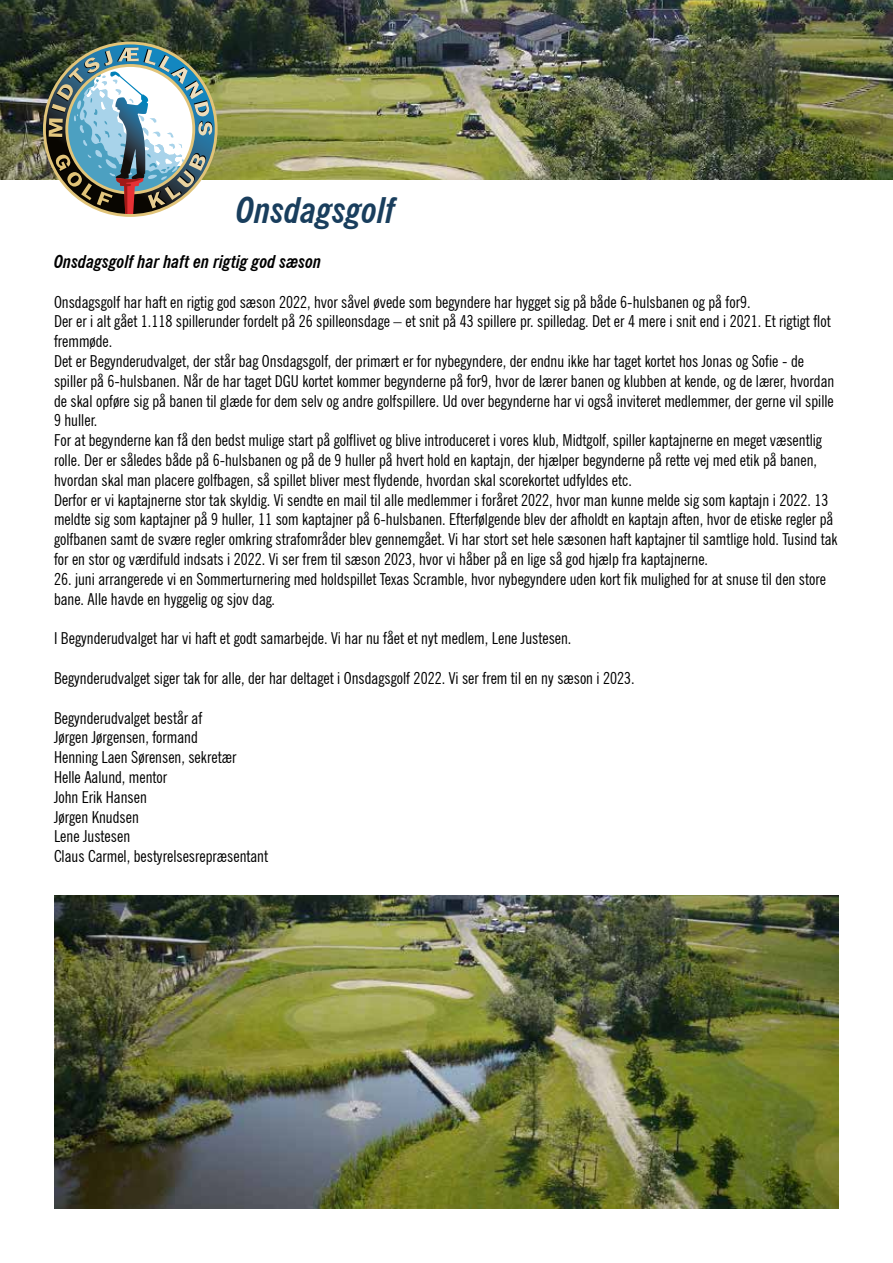
<style>
.page{position:relative;width:893px;height:1263px;background:#fff}
.page>*{position:absolute;margin:0;border:0;box-sizing:border-box;transform-origin:0 0}
.t1{font:italic 700 condensed 36px "News Gothic BT";color:#193e5d}
.t2{font:italic 700 condensed 18px "News Gothic BT";color:#000}
.t3{font:condensed 16.5px/19.8px "News Gothic BT";color:#000}
</style>
<div class="page">
<img style="left:0;top:0;width:893px;height:180px">
<img style="left:49px;top:48px;width:164px;height:167px">
<img style="left:54px;top:895px;width:785px;height:314px">
<h1 class="t1" style="left:236px;top:188px;width:161px">Onsdagsgolf</h1>
<p class="t2" style="left:54px;top:251px;width:269px">Onsdagsgolf har haft en rigtig god sæson</p>
<p class="t3" style="left:54px;top:292px;width:785px">Onsdagsgolf har haft en rigtig god sæson 2022, hvor såvel øvede som begyndere har hygget sig på både 6-hulsbanen og på for9.<br>Der er i alt gået 1.118 spillerunder fordelt på 26 spilleonsdage – et snit på 43 spillere pr. spilledag. Det er 4 mere i snit end i 2021. Et rigtigt flot fremmøde.<br>Det er Begynderudvalget, der står bag Onsdagsgolf, der primært er for nybegyndere, der endnu ikke har taget kortet hos Jonas og Sofie - de spiller på 6-hulsbanen. Når de har taget DGU kortet kommer begynderne på for9, hvor de lærer banen og klubben at kende, og de lærer, hvordan de skal opføre sig på banen til glæde for dem selv og andre golfspillere. Ud over begynderne har vi også inviteret medlemmer, der gerne vil spille 9 huller.<br>For at begynderne kan få den bedst mulige start på golflivet og blive introduceret i vores klub, Midtgolf, spiller kaptajnerne en meget væsentlig rolle. Der er således både på 6-hulsbanen og på de 9 huller på hvert hold en kaptajn, der hjælper begynderne på rette vej med etik på banen, hvordan skal man placere golfbagen, så spillet bliver mest flydende, hvordan skal scorekortet udfyldes etc.<br>Derfor er vi kaptajnerne stor tak skyldig. Vi sendte en mail til alle medlemmer i foråret 2022, hvor man kunne melde sig som kaptajn i 2022. 13 meldte sig som kaptajner på 9 huller, 11 som kaptajner på 6-hulsbanen. Efterfølgende blev der afholdt en kaptajn aften, hvor de etiske regler på golfbanen samt de svære regler omkring strafområder blev gennemgået. Vi har stort set hele sæsonen haft kaptajner til samtlige hold. Tusind tak for en stor og værdifuld indsats i 2022. Vi ser frem til sæson 2023, hvor vi håber på en lige så god hjælp fra kaptajnerne.</p>
<p class="t3" style="left:54px;top:569px;width:773px">26. juni arrangerede vi en Sommerturnering med holdspillet Texas Scramble, hvor nybegyndere uden kort fik mulighed for at snuse til den store bane. Alle havde en hyggelig og sjov dag.</p>
<p class="t3" style="left:54px;top:628px;width:519px">I Begynderudvalget har vi haft et godt samarbejde. Vi har nu fået et nyt medlem, Lene Justesen.</p>
<p class="t3" style="left:54px;top:668px;width:582px">Begynderudvalget siger tak for alle, der har deltaget i Onsdagsgolf 2022. Vi ser frem til en ny sæson i 2023.</p>
<p class="t3" style="left:54px;top:708px;width:215px">Begynderudvalget består af<br>Jørgen Jørgensen, formand<br>Henning Laen Sørensen, sekretær<br>Helle Aalund, mentor<br>John Erik Hansen<br>Jørgen Knudsen<br>Lene Justesen<br>Claus Carmel, bestyrelsesrepræsentant</p>
</div>
